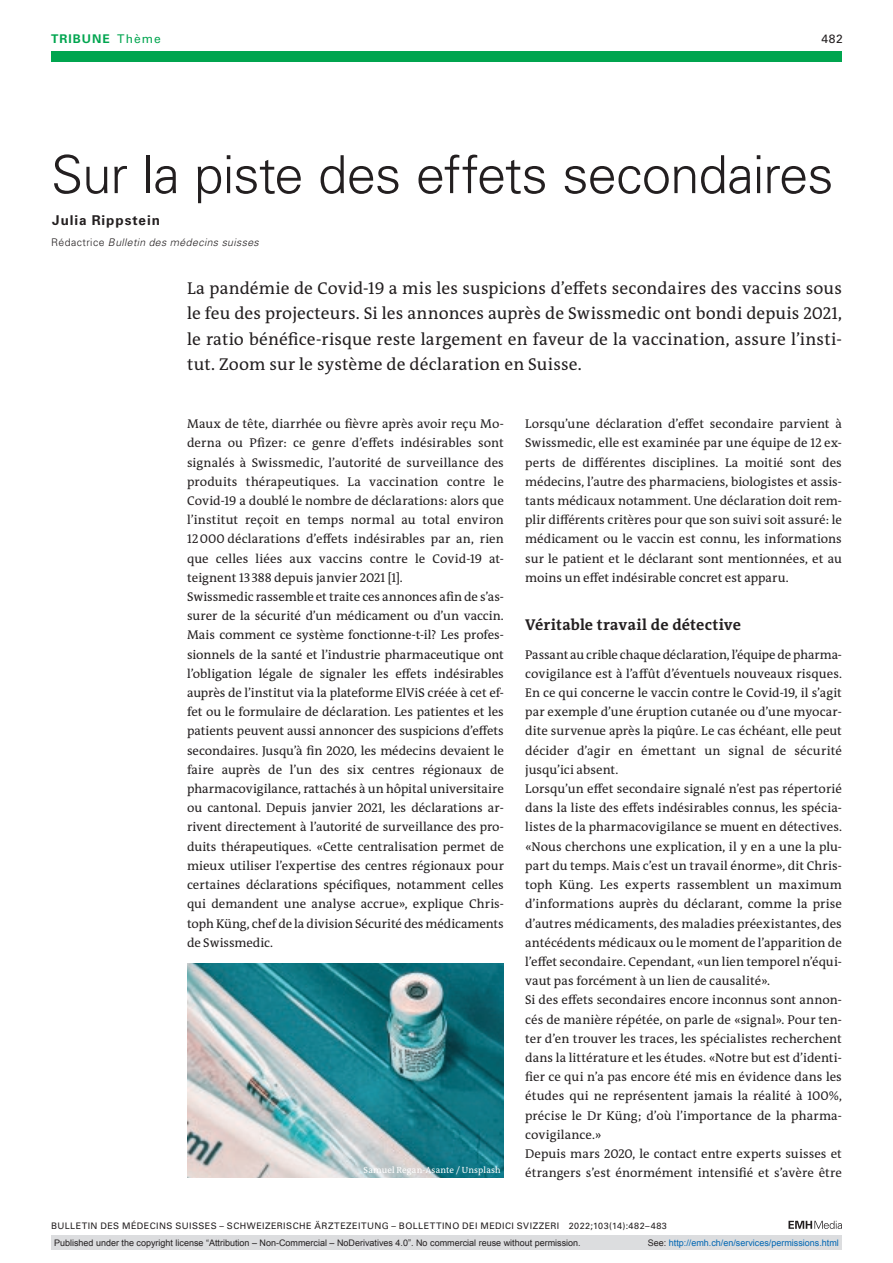
<style>
.page{position:relative;width:893px;height:1263px;background:#fff}
.page>*{position:absolute;margin:0;border:0;box-sizing:border-box;transform-origin:0 0}
.article-title{font:300 52.5px "Univers LT Std";letter-spacing:-.02em;color:#231f20}
.section-pl{font:17.25px/25.5px "The Antiqua B W5 Plain";letter-spacing:.01em;color:#231f20;text-align:justify}
.section-h1{font:700 15.75px "The Antiqua B W7";letter-spacing:.015em;color:#231f20}
.author-notes{font:700 13.5px "Univers LT Std";letter-spacing:.065em;color:#231f20}
.section-pn{font:12.75px/19.2px "The Antiqua B W5 Plain";letter-spacing:.005em;color:#231f20;text-align:justify}
.ressort{font:700 12px "Univers LT Std";letter-spacing:.085em;color:#00a54f}
.ressort-2{font:12px "Univers LT Std";color:#231f20}
.aff{font:italic 300 10.5px "Univers LT Std";letter-spacing:.035em;color:#231f20}
.t1{font:9px "Arial";color:#231f20}
.fusszeile{font:9px "Univers LT Std";letter-spacing:.05em;color:#231f20}
.t2{font:9px "Arial";color:#0066b3}
.an-credits{font:9px "The Antiqua B W5 Plain";letter-spacing:.015em;color:#fff}
.s1{font-weight:400}
.s2{font-style:normal}
.s3{color:#231f20}
</style>
<div class="page">
<svg style="left:788px;top:1221px;width:54px;height:8px"></svg>
<img style="left:187px;top:963px;width:317px;height:214px">
<div style="left:51px;top:51px;width:791px;height:11px;background:#00a54f"></div>
<div style="left:51px;top:1235px;width:791px;height:15px;background:#dcdddf"></div>
<p class="ressort" style="left:51px;top:31px;width:111px">TRIBUNE <span class="s1">Thème</span></p>
<p class="ressort-2" style="left:821px;top:31px;width:23px">482</p>
<p class="article-title" style="left:51px;top:143px;width:784px">Sur la piste des effets secondaires</p>
<p class="author-notes" style="left:52px;top:212px;width:109px">Julia Rippstein</p>
<p class="aff" style="left:51px;top:236px;width:209px"><span class="s2">Rédactrice</span> Bulletin des médecins suisses</p>
<p class="section-pl" style="left:187px;top:275px;width:656px">La pandémie de Covid-19 a mis les suspicions d’effets secondaires des vaccins sous le feu des projecteurs. Si les annonces auprès de Swissmedic ont bondi depuis 2021, le ratio bénéfice-risque reste largement en faveur de la vaccination, assure l’insti&shy;tut. Zoom sur le système de déclaration en Suisse.</p>
<p class="section-pn" style="left:187px;top:414px;width:318px">Maux de tête, diarrhée ou fièvre après avoir reçu Mo&shy;derna ou Pfizer: ce genre d’effets indésirables sont signalés à Swissmedic, l’autorité de surveillance des produits thérapeutiques. La vaccination contre le Covid-19 a doublé le nombre de déclarations: alors que l’institut reçoit en temps normal au total environ 12000 déclarations d’effets indésirables par an, rien que celles liées aux vaccins contre le Covid-19 at&shy;teignent 13388 depuis janvier 2021 [1].</p>
<p class="section-pn" style="left:187px;top:587px;width:318px">Swissmedic rassemble et traite ces annonces afin de s’as&shy;surer de la sécurité d’un médicament ou d’un vaccin.<br>Mais comment ce système fonctionne-t-il? Les profes&shy;sionnels de la santé et l’industrie pharmaceutique ont l’obligation légale de signaler les effets indésirables auprès de l’institut via la plateforme ElViS créée à cet ef&shy;fet ou le formulaire de déclaration. Les patientes et les patients peuvent aussi annoncer des suspicions d’effets secondaires. Jusqu’à fin 2020, les médecins devaient le faire auprès de l’un des six centres régionaux de pharmacovigilance, rattachés à un hôpital universitaire ou cantonal. Depuis janvier 2021, les déclarations ar&shy;rivent directement à l’autorité de surveillance des pro&shy;duits thérapeutiques. «Cette centralisation permet de mieux utiliser l’expertise des centres régionaux pour certaines déclarations spécifiques, notamment celles qui demandent une analyse accrue», explique Chris&shy;toph Küng, chef de la division Sécurité des médicaments de Swissmedic.</p>
<p class="an-credits" style="left:364px;top:1164px;width:139px">Samuel Regan-Asante / Unsplash</p>
<p class="section-pn" style="left:525px;top:414px;width:318px">Lorsqu’une déclaration d’effet secondaire parvient à Swissmedic, elle est examinée par une équipe de 12 ex&shy;perts de différentes disciplines. La moitié sont des médecins, l’autre des pharmaciens, biologistes et assis&shy;tants médicaux notamment. Une déclaration doit rem&shy;plir différents critères pour que son suivi soit assuré: le médicament ou le vaccin est connu, les informations sur le patient et le déclarant sont mentionnées, et au moins un effet indésirable concret est apparu.</p>
<p class="section-h1" style="left:525px;top:614px;width:217px">Véritable travail de détective</p>
<p class="section-pn" style="left:525px;top:645px;width:318px">Passant au crible chaque déclaration, l’équipe de pharma&shy;covigilance est à l’affût d’éventuels nouveaux risques.<br>En ce qui concerne le vaccin contre le Covid-19, il s’agit par exemple d’une éruption cutanée ou d’une myocar&shy;dite survenue après la piqûre. Le cas échéant, elle peut décider d’agir en émettant un signal de sécurité jusqu’ici absent.</p>
<p class="section-pn" style="left:525px;top:779px;width:318px">Lorsqu’un effet secondaire signalé n’est pas répertorié dans la liste des effets indésirables connus, les spécia&shy;listes de la pharmacovigilance se muent en détectives. «Nous cherchons une explication, il y en a une la plu&shy;part du temps. Mais c’est un travail énorme», dit Chris&shy;toph Küng. Les experts rassemblent un maximum d’informations auprès du déclarant, comme la prise d’autres médicaments, des maladies préexistantes, des antécédents médicaux ou le moment de l’apparition de l’effet secondaire. Cependant, «un lien temporel n’équi&shy;vaut pas forcément à un lien de causalité».</p>
<p class="section-pn" style="left:525px;top:990px;width:318px">Si des effets secondaires encore inconnus sont annon&shy;cés de manière répétée, on parle de «signal». Pour ten&shy;ter d’en trouver les traces, les spécialistes recherchent dans la littérature et les études. «Notre but est d’identi&shy;fier ce qui n’a pas encore été mis en évidence dans les études qui ne représentent jamais la réalité à 100%, précise le Dr Küng; d’où l’importance de la pharma&shy;covigilance.»</p>
<p class="section-pn" style="left:525px;top:1144px;width:318px">Depuis mars 2020, le contact entre experts suisses et étrangers s’est énormément intensifié et s’avère être</p>
<p class="fusszeile" style="left:51px;top:1220px;width:617px">BULLETIN DES MÉDECINS SUISSES – SCHWEIZERISCHE ÄRZTEZEITUNG – BOLLETTINO DEI MEDICI SVIZZERI 2022;103(14):482–483</p>
<p class="t1" style="left:54px;top:1237px;width:528px">Published under the copyright license “Attribution – Non-Commercial – NoDerivatives 4.0”. No commercial reuse without permission.</p>
<p class="t2" style="left:648px;top:1237px;width:193px"><span class="s3">See:</span> http://emh.ch/en/services/permissions.html</p>
</div>
